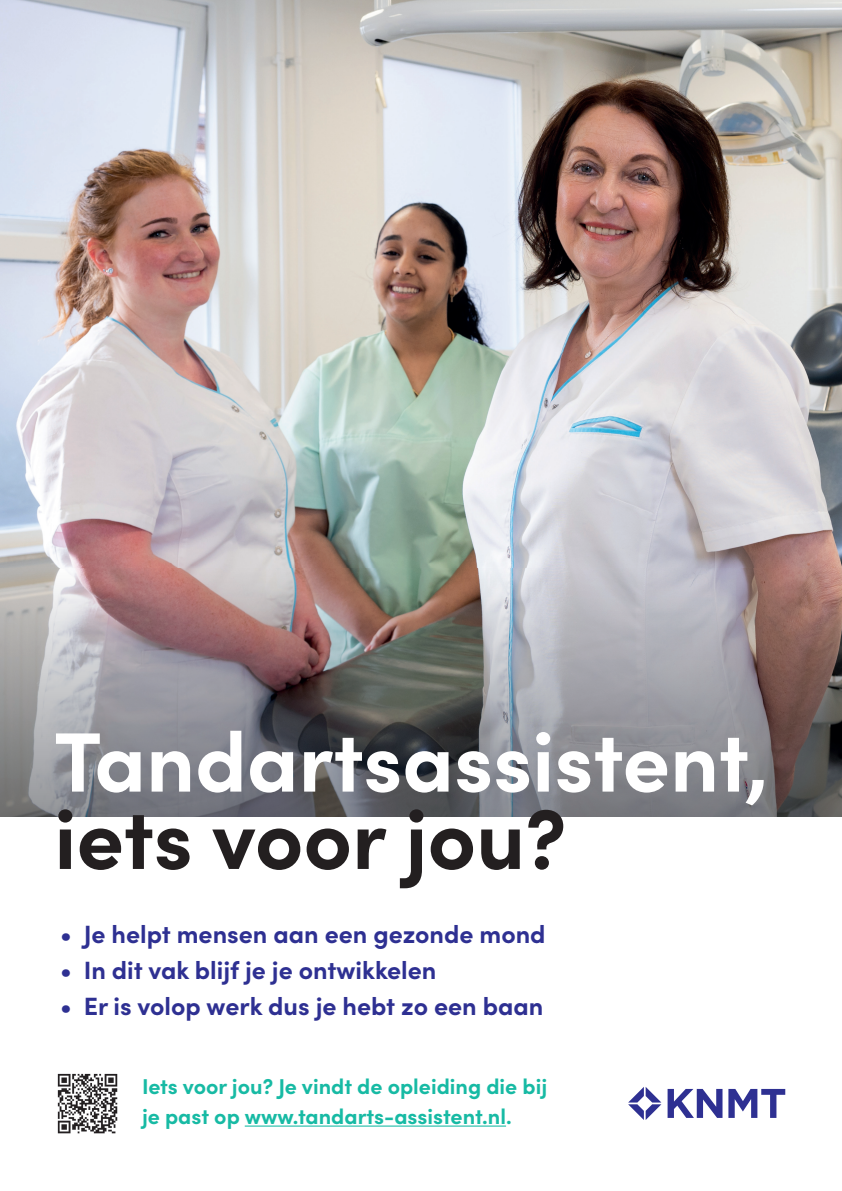
<style>
.page{position:relative;width:842px;height:1191px;background:#fff}
.page>*{position:absolute;margin:0;border:0;box-sizing:border-box;transform-origin:0 0}
.t1{font:700 84.4px "Sofia Pro";color:#fff}
.t2{font:700 84.4px "Sofia Pro";color:#231f20}
.t3{font:700 25px "Sofia Pro";color:#2e3092}
.t4{font:700 21.5px/30px "Sofia Pro";color:#17baa4}
</style>
<div class="page">
<img style="left:0;top:0;width:842px;height:816px">
<hr style="left:245px;top:1125px;width:261px;height:1px;background:#17baa4">
<img style="left:57px;top:1073px;width:61px;height:61px">
<svg style="left:628px;top:1087px;width:33px;height:33px"></svg>
<svg style="left:667px;top:1089px;width:55px;height:29px"></svg>
<svg style="left:728px;top:1089px;width:57px;height:29px"></svg>
<h1 class="t1" style="left:54px;top:697px;width:716px">Tandartsassistent,</h1>
<h1 class="t2" style="left:54px;top:774px;width:514px">iets voor jou?</h1>
<p class="t3" style="left:60px;top:915px;width:487px">• Je helpt mensen aan een gezonde mond</p>
<p class="t3" style="left:60px;top:951px;width:378px">• In dit vak blijf je je ontwikkelen</p>
<p class="t3" style="left:60px;top:987px;width:485px">• Er is volop werk dus je hebt zo een baan</p>
<p class="t4" style="left:142px;top:1069px;width:407px">Iets voor jou? Je vindt de opleiding die bij je past op www.tandarts-assistent.nl.</p>
</div>
